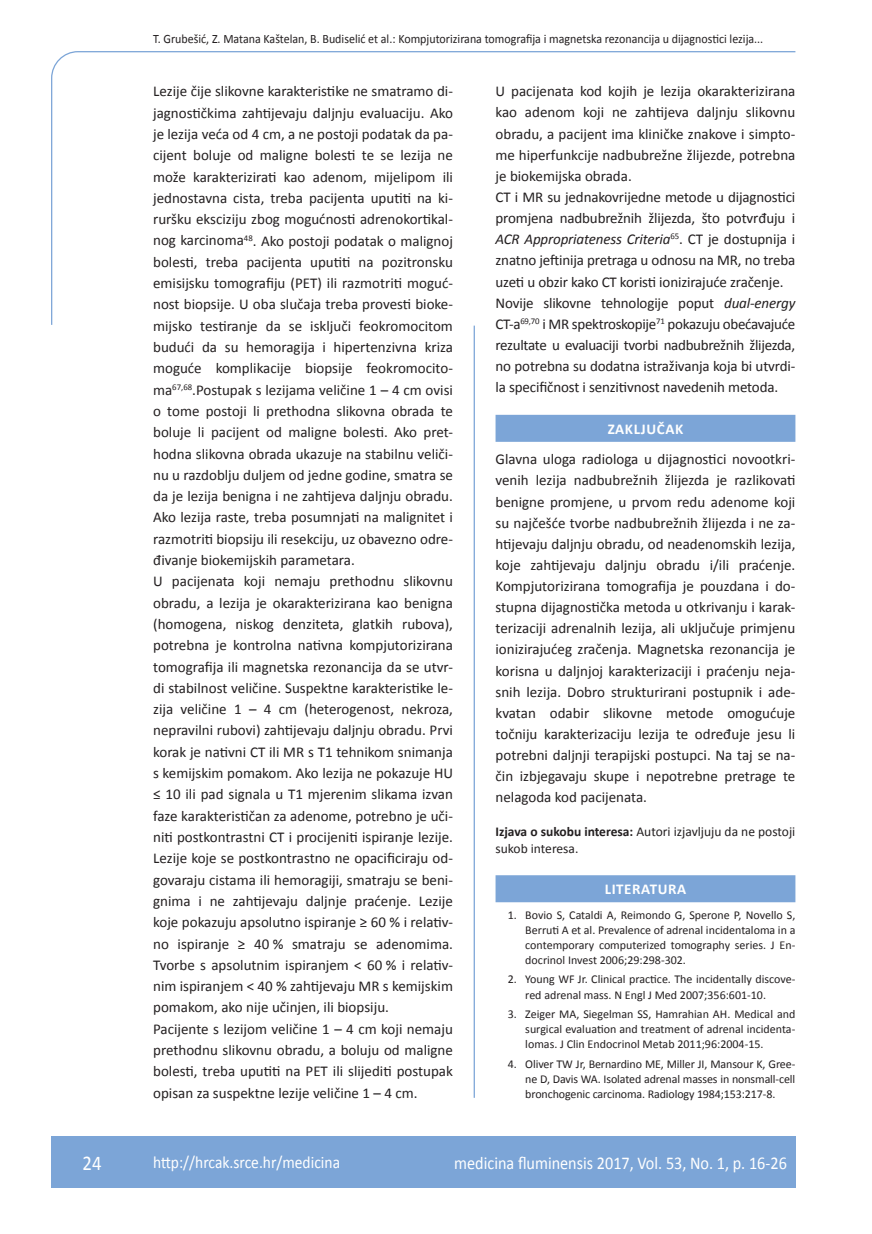
<style>
.page{position:relative;width:872px;height:1234px;background:#fff}
.page>*{position:absolute;margin:0;border:0;box-sizing:border-box;transform-origin:0 0}
.t1{font:21px "Calibri";color:#fff;scale:.9 1}
.t2{font:18px "Calibri";color:#fff;scale:.9 1}
.t3{font:17.25px "Calibri";color:#fff;scale:.9 1}
.t4{font:15px/21.3px "Calibri";color:#231f20}
.t5{font:700 15px "Calibri";letter-spacing:.04em;color:#fff}
.t6{font:13.5px/16.6px "Calibri";color:#231f20}
.t7{font:12.75px "Calibri";color:#231f20;scale:.94 1}
.t8{font:12px/15.1px "Calibri";color:#231f20;text-align:justify}
.s1{font-style:italic}
.s2{font-weight:700}
</style>
<div class="page">
<svg style="left:51px;top:51px;width:745px;height:274px"></svg>
<hr style="left:473px;top:325px;width:2px;height:772px;background:#7ca5d7">
<div style="left:51px;top:1135px;width:744px;height:51px;background:#7ca5d7"></div>
<div style="left:495px;top:415px;width:300px;height:27px;background:#7ca5d7"></div>
<div style="left:495px;top:875px;width:300px;height:27px;background:#7ca5d7"></div>
<p class="t7" style="left:153px;top:30px;width:650px">T. Grubešić, Z. Matana Kaštelan, B. Budiselić et al.: Kompjutorizirana tomografija i magnetska rezonancija u dijagnostici lezija...</p>
<p class="t4" style="left:153px;top:80px;width:301px">Lezije čije slikovne karakteristike ne smatramo di&shy;jagnostičkima zahtijevaju daljnju evaluaciju. Ako je lezija veća od 4 cm, a ne postoji podatak da pa&shy;cijent boluje od maligne bolesti te se lezija ne može karakterizirati kao adenom, mijelipom ili jednostavna cista, treba pacijenta uputiti na ki&shy;ruršku eksciziju zbog mogućnosti adrenokortikal&shy;nog karcinoma<sup>48</sup>. Ako postoji podatak o malignoj bolesti, treba pacijenta uputiti na pozitronsku emisijsku tomografiju (PET) ili razmotriti moguć&shy;nost biopsije. U oba slučaja treba provesti bioke&shy;mijsko testiranje da se isključi feokromocitom budući da su hemoragija i hipertenzivna kriza moguće komplikacije biopsije feokromocito&shy;ma<sup>67,68</sup>.Postupak s lezijama veličine 1 – 4 cm ovisi o tome postoji li prethodna slikovna obrada te boluje li pacijent od maligne bolesti. Ako pret&shy;hodna slikovna obrada ukazuje na stabilnu veliči&shy;nu u razdoblju duljem od jedne godine, smatra se da je lezija benigna i ne zahtijeva daljnju obradu.<br>Ako lezija raste, treba posumnjati na malignitet i razmotriti biopsiju ili resekciju, uz obavezno odre&shy;đivanje biokemijskih parametara.<br>U pacijenata koji nemaju prethodnu slikovnu obradu, a lezija je okarakterizirana kao benigna (homogena, niskog denziteta, glatkih rubova), potrebna je kontrolna nativna kompjutorizirana tomografija ili magnetska rezonancija da se utvr&shy;di stabilnost veličine. Suspektne karakteristike le&shy;zija veličine 1 – 4 cm (heterogenost, nekroza, nepravilni rubovi) zahtijevaju daljnju obradu. Prvi korak je nativni CT ili MR s T1 tehnikom snimanja s kemijskim pomakom. Ako lezija ne pokazuje HU ≤ 10 ili pad signala u T1 mjerenim slikama izvan faze karakterističan za adenome, potrebno je uči&shy;niti postkontrastni CT i procijeniti ispiranje lezije.<br>Lezije koje se postkontrastno ne opacificiraju od&shy;govaraju cistama ili hemoragiji, smatraju se beni&shy;gnima i ne zahtijevaju daljnje praćenje. Lezije koje pokazuju apsolutno ispiranje ≥ 60 % i relativ&shy;no ispiranje ≥ 40 % smatraju se adenomima.<br>Tvorbe s apsolutnim ispiranjem &lt; 60 % i relativ&shy;nim ispiranjem &lt; 40 % zahtijevaju MR s kemijskim pomakom, ako nije učinjen, ili biopsiju.<br>Pacijente s lezijom veličine 1 – 4 cm koji nemaju prethodnu slikovnu obradu, a boluju od maligne bolesti, treba uputiti na PET ili slijediti postupak opisan za suspektne lezije veličine 1 – 4 cm.</p>
<p class="t4" style="left:495px;top:80px;width:301px">U pacijenata kod kojih je lezija okarakterizirana kao adenom koji ne zahtijeva daljnju slikovnu obradu, a pacijent ima kliničke znakove i simpto&shy;me hiperfunkcije nadbubrežne žlijezde, potrebna je biokemijska obrada.<br>CT i MR su jednakovrijedne metode u dijagnostici promjena nadbubrežnih žlijezda, što potvrđuju i <span class="s1">ACR Appropriateness Criteria</span><sup>65</sup>. CT je dostupnija i znatno jeftinija pretraga u odnosu na MR, no treba uzeti u obzir kako CT koristi ionizirajuće zračenje.<br>Novije slikovne tehnologije poput <span class="s1">dual-energy </span>CT-a<sup>69,70</sup> i MR spektroskopije<sup>71</sup> pokazuju obećavajuće rezultate u evaluaciji tvorbi nadbubrežnih žlijezda, no potrebna su dodatna istraživanja koja bi utvrdi&shy;la specifičnost i senzitivnost navedenih metoda.</p>
<p class="t5" style="left:607px;top:419px;width:77px">ZAKLJUČAK</p>
<p class="t4" style="left:495px;top:448px;width:301px;text-align:justify">Glavna uloga radiologa u dijagnostici novootkri&shy;venih lezija nadbubrežnih žlijezda je razlikovati benigne promjene, u prvom redu adenome koji su najčešće tvorbe nadbubrežnih žlijezda i ne za&shy;htijevaju daljnju obradu, od neadenomskih lezija, koje zahtijevaju daljnju obradu i/ili praćenje.<br>Kompjutorizirana tomografija je pouzdana i do&shy;stupna dijagnostička metoda u otkrivanju i karak&shy;terizaciji adrenalnih lezija, ali uključuje primjenu ionizirajućeg zračenja. Magnetska rezonancija je korisna u daljnjoj karakterizaciji i praćenju neja&shy;snih lezija. Dobro strukturirani postupnik i ade&shy;kvatan odabir slikovne metode omogućuje točniju karakterizaciju lezija te određuje jesu li potrebni daljnji terapijski postupci. Na taj se na&shy;čin izbjegavaju skupe i nepotrebne pretrage te nelagoda kod pacijenata.</p>
<p class="t6" style="left:495px;top:822px;width:301px"><span class="s2">Izjava o sukobu interesa:</span> Autori izjavljuju da ne postoji sukob interesa.</p>
<p class="t5" style="left:604px;top:879px;width:83px">LITERATURA</p>
<p class="t8" style="left:525px;top:906px;width:271px;text-indent:-18px">1. Bovio S, Cataldi A, Reimondo G, Sperone P, Novello S, Berruti A et al. Prevalence of adrenal incidentaloma in a contemporary computerized tomography series. J En&shy;docrinol Invest 2006;29:298-302.</p>
<p class="t8" style="left:525px;top:971px;width:271px;text-indent:-18px">2. Young WF Jr. Clinical practice. The incidentally discove&shy;red adrenal mass. N Engl J Med 2007;356:601-10.</p>
<p class="t8" style="left:525px;top:1005px;width:271px;text-indent:-18px">3. Zeiger MA, Siegelman SS, Hamrahian AH. Medical and surgical evaluation and treatment of adrenal incidenta&shy;lomas. J Clin Endocrinol Metab 2011;96:2004-15.</p>
<p class="t8" style="left:525px;top:1055px;width:271px;text-indent:-17px">4. Oliver TW Jr, Bernardino ME, Miller JI, Mansour K, Gree&shy;ne D, Davis WA. Isolated adrenal masses in nonsmall-cell bronchogenic carcinoma. Radiology 1984;153:217-8.</p>
<h1 class="t1" style="left:82px;top:1149px;width:23px">24</h1>
<p class="t3" style="left:153px;top:1150px;width:209px">http://hrcak.srce.hr/medicina</p>
<p class="t2" style="left:454px;top:1151px;width:371px">medicina fluminensis 2017, Vol. 53, No. 1, p. 16-26</p>
</div>
